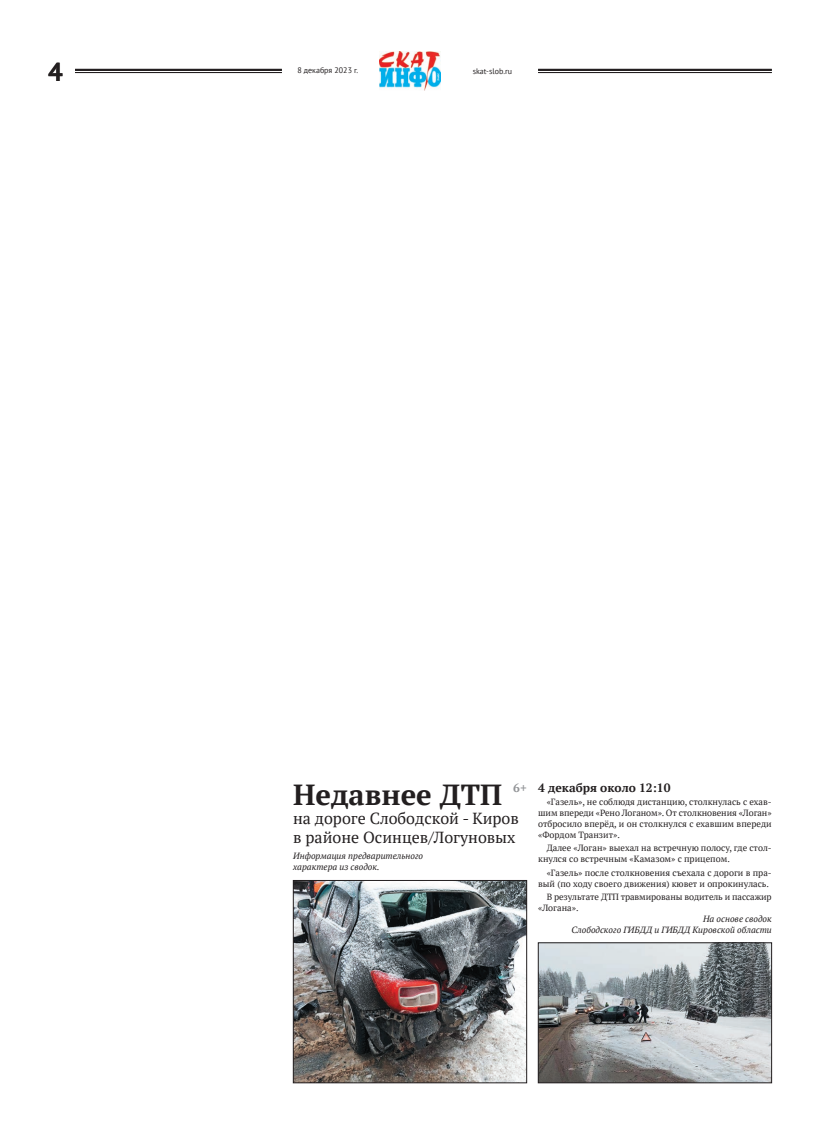
<style>
.page{position:relative;width:820px;height:1134px;background:#fff}
.page>*{position:absolute;margin:0;border:0;box-sizing:border-box;transform-origin:0 0}
.t1{font:700 29px "PT Serif";color:#231f20}
.t2{font:700 26px "PT Sans";color:#231f20}
.t3{font:16px/19.2px "PT Serif";color:#231f20}
.t4{font:700 12px "PT Serif";color:#231f20}
.t5{font:700 12px "PT Serif";color:#939598}
.t6{font:9px/10.8px "PT Serif";color:#231f20}
.t7{font:italic 9px/10.8px "PT Serif";color:#231f20;text-align:right}
.t8{font:8px "PT Sans";color:#231f20}
</style>
<div class="page">
<img style="left:379px;top:51px;width:61px;height:40px">
<hr style="left:75px;top:69px;width:207px;height:2px;background:#231f20">
<hr style="left:75px;top:72px;width:207px;height:1px;background:#231f20">
<hr style="left:538px;top:69px;width:233px;height:2px;background:#231f20">
<hr style="left:538px;top:72px;width:233px;height:1px;background:#231f20">
<img style="left:295px;top:882px;width:229px;height:199px">
<div style="left:293px;top:880px;width:233px;height:203px;border:1px solid #231f20"></div>
<img style="left:540px;top:945px;width:229px;height:136px">
<div style="left:538px;top:943px;width:233px;height:140px;border:1px solid #231f20"></div>
<h2 class="t2" style="left:48px;top:54px;width:16px">4</h2>
<p class="t8" style="left:297px;top:65px;width:62px">8 декабря 2023 г.</p>
<p class="t8" style="left:472px;top:66px;width:41px">skat-slob.ru</p>
<h3 class="t5" style="left:513px;top:779px;width:15px">6+</h3>
<h1 class="t1" style="left:293px;top:775px;width:210px">Недавнее ДТП</h1>
<h3 class="t3" style="left:293px;top:808px;width:227px">на дороге Слободской - Киров в районе Осинцев/Логуновых</h3>
<p class="t7" style="left:293px;top:850px;width:131px;text-align:left">Информация предварительного характера из сводок.</p>
<h3 class="t4" style="left:538px;top:779px;width:134px">4 декабря около 12:10</h3>
<p class="t6" style="left:538px;top:797px;width:235px;text-align:justify;text-indent:9px">«Газель», не соблюдя дистанцию, столкнулась с ехав&shy;шим впереди «Рено Логаном». От столкновения «Логан» отбросило вперёд, и он столкнулся с ехавшим впереди «Фордом Транзит».</p>
<p class="t6" style="left:538px;top:843px;width:235px;text-indent:9px">Далее «Логан» выехал на встречную полосу, где стол&shy;кнулся со встречным «Камазом» с прицепом.</p>
<p class="t6" style="left:538px;top:867px;width:235px;text-align:right">«Газель» после столкновения съехала с дороги в пра&shy;вый (по ходу своего движения) кювет и опрокинулась.</p>
<p class="t6" style="left:538px;top:891px;width:235px;text-indent:9px">В результате ДТП травмированы водитель и пассажир «Логана».</p>
<p class="t7" style="left:571px;top:913px;width:202px">На основе сводок<br>Слободского ГИБДД и ГИБДД Кировской области</p>
</div>
